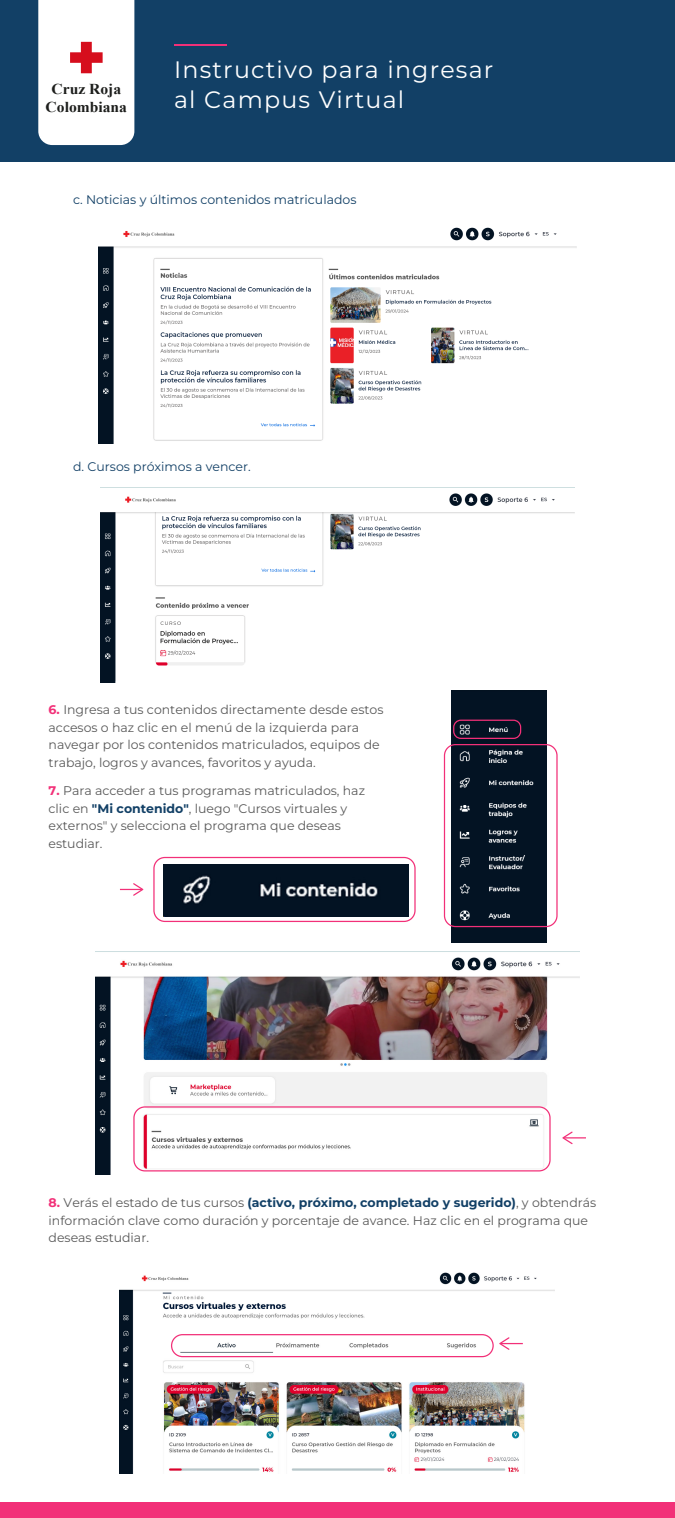
<style>
.page{position:relative;width:675px;height:1518px;background:#fff}
.page>*{position:absolute;margin:0;border:0;box-sizing:border-box;transform-origin:0 0}
.t1{font:23.75px/30.9px "Montserrat";letter-spacing:.05em;color:#fff}
.t2{font:700 15.06px/18.1px "Times New Roman";color:#1d1e1c;text-align:center}
.t3{font:12.5px/17.5px "Montserrat";color:#595959}
.t4{font:12.5px "Montserrat";color:#124066}
.s1{font-weight:700;color:#f23078}
.s2{font-weight:700;color:#124066}
</style>
<div class="page">
<img style="left:95px;top:951px;width:485px;height:223px">
<svg style="left:120px;top:883px;width:23px;height:12px"></svg>
<svg style="left:562px;top:1131px;width:24px;height:13px"></svg>
<div style="left:0;top:0;width:675px;height:161px;background:#124066"></div>
<hr style="left:175px;top:44px;width:52px;height:2px;background:#f23078">
<svg style="left:38px;top:0;width:96px;height:145px;background:#f9f2f3"></svg>
<div style="left:0;top:1502px;width:675px;height:16px;background:#f23078"></div>
<img style="left:99px;top:227px;width:477px;height:216px">
<img style="left:100px;top:487px;width:475px;height:195px">
<img style="left:451px;top:690px;width:96px;height:252px">
<img style="left:164px;top:864px;width:245px;height:52px">
<div style="left:444px;top:744px;width:114px;height:183px;border:1px solid #f23078;border-radius:11px"></div>
<div style="left:153px;top:857px;width:263px;height:65px;border:1px solid #f23078;border-radius:11px"></div>
<div style="left:133px;top:1106px;width:418px;height:65px;border:1px solid #f23078;border-radius:11px"></div>
<img style="left:119px;top:1272px;width:436px;height:202px">
<div style="left:171px;top:1334px;width:323px;height:23px;border:1px solid #f23078;border-radius:11px"></div>
<svg style="left:499px;top:1337px;width:24px;height:13px"></svg>
<div style="left:453px;top:719px;width:68px;height:20px;border:1px solid #f23078;border-radius:7px"></div>
<p class="t2" style="left:46px;top:79px;width:83px">Cruz Roja<br>Colombiana</p>
<h1 class="t1" style="left:174px;top:53px;width:321px">Instructivo para ingresar al Campus Virtual</h1>
<p class="t4" style="left:73px;top:191px;width:285px">c. Noticias y últimos contenidos matriculados</p>
<p class="t4" style="left:73px;top:458px;width:179px">d. Cursos próximos a vencer.</p>
<p class="t3" style="left:49px;top:700px;width:336px"><span class="s1">6.</span> Ingresa a tus contenidos directamente desde estos accesos o haz clic en el menú de la izquierda para navegar por los contenidos matriculados, equipos de trabajo, logros y avances, favoritos y ayuda.</p>
<p class="t3" style="left:49px;top:782px;width:318px"><span class="s1">7.</span> Para acceder a tus programas matriculados, haz clic en <span class="s2">"Mi contenido"</span>, luego "Cursos virtuales y externos" y selecciona el programa que deseas estudiar.</p>
<p class="t3" style="left:49px;top:1193px;width:549px"><span class="s1">8.</span> Verás el estado de tus cursos <span class="s2">(activo, próximo, completado y sugerido)</span>, y obtendrás información clave como duración y porcentaje de avance. Haz clic en el programa que deseas estudiar.</p>
</div>
